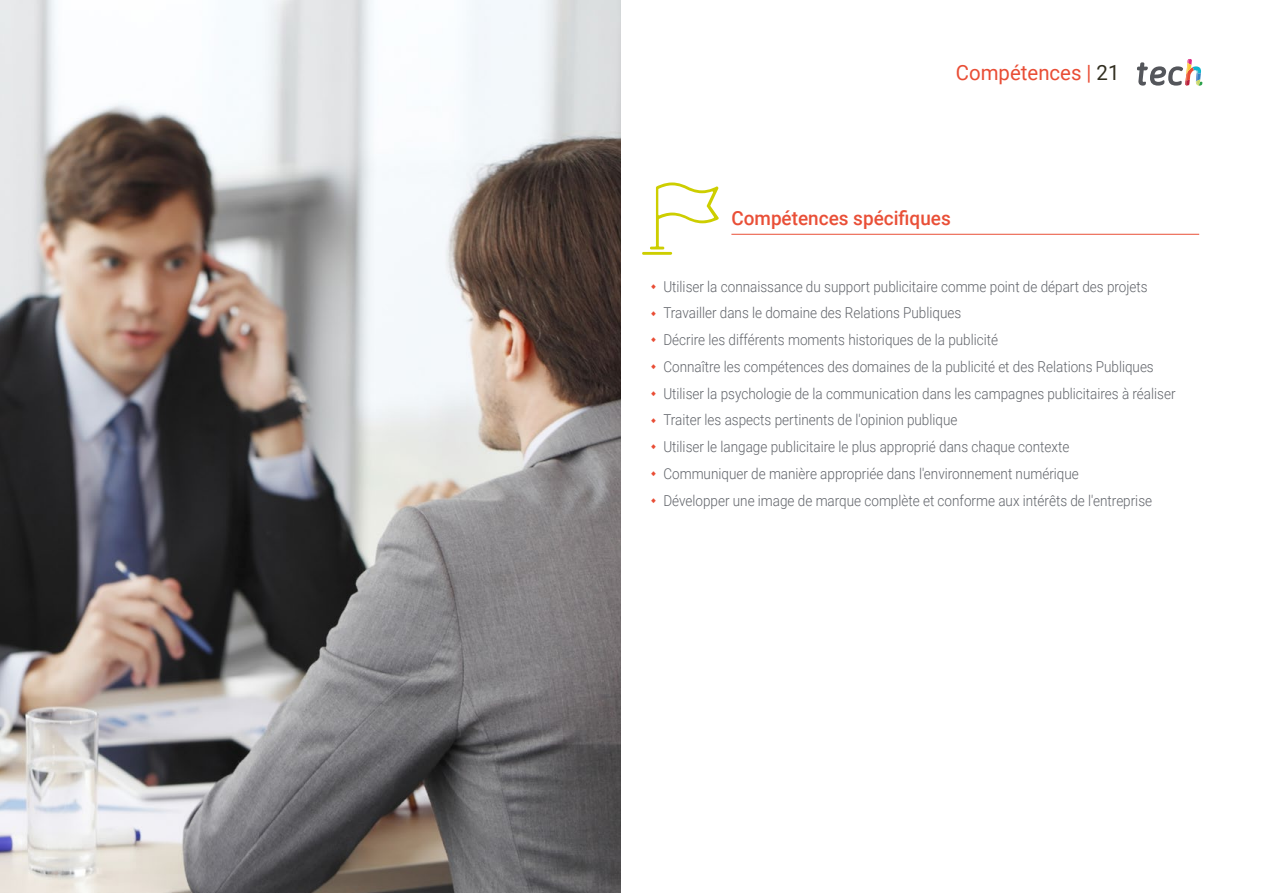
<style>
.page{position:relative;width:1263px;height:893px;background:#fff}
.page>*{position:absolute;margin:0;border:0;box-sizing:border-box;transform-origin:0 0}
.t1{font:21px "Roboto";color:#e94d35}
.t2{font:500 19.5px "Roboto";color:#e94f37}
.t3{font:300 15px/26.7px "Roboto";color:#61646a;scale:.9 1}
.s1{color:#312e20}
</style>
<div class="page">
<img style="left:0;top:0;width:621px;height:893px">
<svg style="left:1137px;top:59px;width:65px;height:27px"></svg>
<hr style="left:731px;top:234px;width:468px;height:1px;background:#e94f37">
<hr style="left:642px;top:252px;width:30px;height:3px;background:#cdce00">
<svg style="left:650px;top:182px;width:69px;height:67px"></svg>
<h1 class="t1" style="left:956px;top:57px;width:165px">Compétences | <span class="s1">21</span></h1>
<h2 class="t2" style="left:731px;top:205px;width:221px">Compétences spécifiques</h2>
<p class="t3" style="left:663px;top:272px;width:570px">Utiliser la connaissance du support publicitaire comme point de départ des projets Travailler dans le domaine des Relations Publiques<br>Décrire les différents moments historiques de la publicité<br>Connaître les compétences des domaines de la publicité et des Relations Publiques Utiliser la psychologie de la communication dans les campagnes publicitaires à réaliser Traiter les aspects pertinents de l'opinion publique<br>Utiliser le langage publicitaire le plus approprié dans chaque contexte<br>Communiquer de manière appropriée dans l'environnement numérique<br>Développer une image de marque complète et conforme aux intérêts de l'entreprise</p>
</div>
